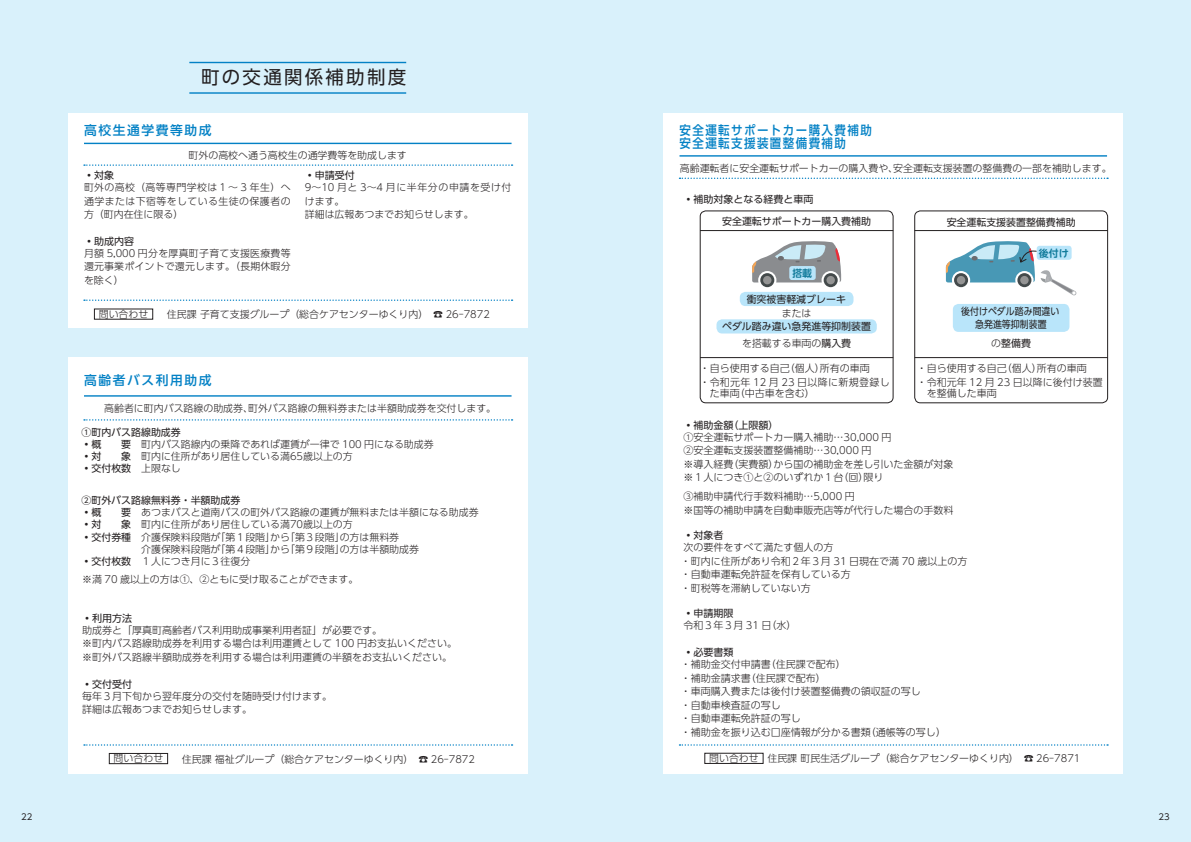
<style>
.page{position:relative;width:1191px;height:842px;background:#d9f1fb}
.page>*{position:absolute;margin:0;border:0;box-sizing:border-box;transform-origin:0 0}
.t1{font:18.4px "UD Shin Go Pr 6 N";letter-spacing:.125em;color:#231f20}
.t2{font:500 12.8px/13.5px "UD Shin Go Pr 6 N";letter-spacing:.125em;color:#0381c5;scale:.9 1}
.t3{font:500 12.8px "UD Shin Go Pr 6 N";letter-spacing:.125em;color:#0381c5}
.t4{font:300 10px/13.5px "UD Shin Go Pr 6 N";color:#231f20}
.t5{font:10px "UD Shin Go Pr 6 N";color:#231f20}
.t6{font:300 9.9px/13.5px "UD Shin Go Pr 6 N";color:#231f20;text-align:justify}
.t7{font:9.9px "UD Shin Go Pr 6 N";color:#231f20}
.t8{font:9.9px/13.5px "UD Shin Go Pr 6 N";color:#231f20;text-align:center;scale:.9 1}
.t9{font:700 9.9px "UD Shin M Go Pr 6 De";color:#117b9b}
.t10{font:8.5px "UD Shin Go Pr 6 N";color:#231f20}
.s1{font-weight:400;font-size:10px}
.s2{font-weight:400}
.s3{font-size:10px}
.s4{font-weight:300}
</style>
<div class="page">
<div style="left:68px;top:358px;width:459px;height:416px;background:#fff"></div>
<div style="left:663px;top:113px;width:459px;height:661px;background:#fff"></div>
<div style="left:109px;top:753px;width:59px;height:11px;border:1px solid #231f20"></div>
<div style="left:704px;top:753px;width:59px;height:10px;border:1px solid #231f20"></div>
<hr style="left:189px;top:92px;width:217px;height:2px;background:#0381c5">
<hr style="left:189px;top:62px;width:217px;height:1px;background:#0381c5">
<hr style="left:84px;top:395px;width:427px;height:2px;background:#0381c5">
<hr style="left:679px;top:155px;width:428px;height:2px;background:#0381c5">
<div style="left:68px;top:113px;width:459px;height:214px;background:#fff"></div>
<hr style="left:84px;top:143px;width:427px;height:1px;background:#0381c5">
<svg style="left:84px;top:164px;width:428px;height:2px"></svg>
<svg style="left:84px;top:299px;width:428px;height:2px"></svg>
<svg style="left:84px;top:744px;width:428px;height:2px"></svg>
<svg style="left:679px;top:744px;width:429px;height:2px"></svg>
<svg style="left:84px;top:419px;width:428px;height:2px"></svg>
<svg style="left:679px;top:178px;width:429px;height:1px"></svg>
<svg style="left:760px;top:273px;width:14px;height:14px"></svg>
<svg style="left:823px;top:273px;width:14px;height:14px"></svg>
<div style="left:763px;top:276px;width:8px;height:8px;background:#949494;border-radius:50%"></div>
<div style="left:826px;top:276px;width:9px;height:8px;background:#949494;border-radius:50%"></div>
<svg style="left:752px;top:241px;width:89px;height:41px"></svg>
<div style="left:789px;top:266px;width:26px;height:14px;background:#b9e5fa;border-radius:3px"></div>
<div style="left:740px;top:292px;width:113px;height:14px;background:#b9e5fa;border-radius:6px"></div>
<div style="left:716px;top:319px;width:160px;height:14px;background:#b9e5fa;border-radius:6px"></div>
<div style="left:700px;top:211px;width:193px;height:192px;border:1px solid #231f20;border-radius:6px"></div>
<hr style="left:700px;top:357px;width:193px;height:1px;background:#231f20">
<hr style="left:700px;top:230px;width:193px;height:1px;background:#231f20">
<div style="left:953px;top:304px;width:116px;height:28px;background:#b9e5fa;border-radius:6px"></div>
<svg style="left:946px;top:241px;width:131px;height:55px"></svg>
<div style="left:914px;top:211px;width:193px;height:192px;border:1px solid #231f20;border-radius:6px"></div>
<hr style="left:914px;top:357px;width:193px;height:1px;background:#231f20">
<hr style="left:914px;top:230px;width:193px;height:1px;background:#231f20">
<h1 class="t1" style="left:201px;top:63px;width:206px">町の交通関係補助制度</h1>
<p class="t3" style="left:84px;top:120px;width:129px">高校生通学費等助成</p>
<p class="t6" style="left:189px;top:148px;width:220px">町外の高校へ通う高校生の通学費等を助成します</p>
<p class="t5" style="left:84px;top:167px;width:31px">•対象</p>
<p class="t6" style="left:84px;top:180px;width:208px">町外の高校（高等専門学校は１～ 3 年生）へ通学または下宿等をしている生徒の保護者の方（町内在住に限る）</p>
<p class="t5" style="left:84px;top:233px;width:52px">•助成内容</p>
<p class="t6" style="left:84px;top:246px;width:208px">月額 5,000 円分を厚真町子育て支援医療費等還元事業ポイントで還元します。（長期休暇分を除く）</p>
<p class="t5" style="left:305px;top:167px;width:51px">•申請受付</p>
<p class="t6" style="left:305px;top:180px;width:208px;text-align:left">9～10 月と 3～4 月に半年分の申請を受け付けます。<br>詳細は広報あつまでお知らせします。</p>
<p class="t6" style="left:99px;top:307px;width:51px">問い合わせ</p>
<p class="t6" style="left:167px;top:307px;width:324px">住民課 子育て支援グループ（総合ケアセンターゆくり内）　☎ 26-7872</p>
<p class="t3" style="left:84px;top:370px;width:129px">高齢者バス利用助成</p>
<p class="t6" style="left:104px;top:401px;width:393px">高齢者に町内バス路線の助成券、町外バス路線の無料券または半額助成券を交付します。</p>
<p class="t7" style="left:82px;top:424px;width:101px">①町内バス路線助成券</p>
<p class="t6" style="left:82px;top:437px;width:354px"><span class="s1">•</span><span class="s2">概　　要</span>　町内バス路線内の乗降であれば運賃が一律で 100 円になる助成券</p>
<p class="t6" style="left:82px;top:449px;width:273px"><span class="s1">•</span><span class="s2">対　　象　</span>町内に住所があり居住している満65歳以上の方</p>
<p class="t7" style="left:82px;top:460px;width:101px"><span class="s3">•</span>交付枚数　<span class="s4">上限なし</span></p>
<p class="t7" style="left:82px;top:492px;width:160px">②町外バス路線無料券・半額助成券</p>
<p class="t6" style="left:82px;top:505px;width:398px"><span class="s1">•</span><span class="s2">概　　要　</span>あつまバスと道南バスの町外バス路線の運賃が無料または半額になる助成券</p>
<p class="t6" style="left:82px;top:518px;width:273px"><span class="s1">•</span><span class="s2">対　　象　</span>町内に住所があり居住している満70歳以上の方</p>
<p class="t6" style="left:141px;top:530px;width:279px;line-height:12px;text-indent:-60px"><span class="s1">•</span><span class="s2">交付券種　</span>介護保険料段階が「第１段階」から「第３段階」の方は無料券<br>介護保険料段階が「第４段階」から「第９段階」の方は半額助成券</p>
<p class="t6" style="left:82px;top:554px;width:170px"><span class="s1">•</span><span class="s2">交付枚数　</span>１人につき月に３往復分</p>
<p class="t6" style="left:82px;top:572px;width:278px">※満 70 歳以上の方は①、②ともに受け取ることができます。</p>
<p class="t5" style="left:82px;top:610px;width:51px">•利用方法</p>
<p class="t4" style="left:82px;top:623px;width:376px">助成券と「厚真町高齢者バス利用助成事業利用者証」が必要です。<br>※町内バス路線助成券を利用する場合は利用運賃として 100 円お支払いください。※町外バス路線半額助成券を利用する場合は利用運賃の半額をお支払いください。</p>
<p class="t5" style="left:82px;top:676px;width:51px">•交付受付</p>
<p class="t4" style="left:82px;top:689px;width:251px">毎年３月下旬から翌年度分の交付を随時受け付けます。詳細は広報あつまでお知らせします。</p>
<p class="t2" style="left:679px;top:123px;width:215px">安全運転サポートカー購入費補助安全運転支援装置整備費補助</p>
<p class="t6" style="left:680px;top:161px;width:433px">高齢運転者に安全運転サポートカーの購入費や、安全運転支援装置の整備費の一部を補助します。</p>
<p class="t5" style="left:683px;top:191px;width:131px">•補助対象となる経費と車両</p>
<p class="t7" style="left:722px;top:213px;width:150px">安全運転サポートカー購入費補助</p>
<p class="t9" style="left:792px;top:265px;width:21px">搭載</p>
<p class="t7" style="left:746px;top:291px;width:101px">衝突被害軽減ブレーキ</p>
<p class="t7" style="left:722px;top:318px;width:150px">ペダル踏み違い急発進等抑制装置</p>
<p class="t6" style="left:781px;top:306px;width:31px">または</p>
<p class="t6" style="left:742px;top:337px;width:111px">を搭載する車両の<span class="s2">購入費</span></p>
<p class="t4" style="left:699px;top:360px;width:191px;line-height:14.2px">・自ら使用する自己（個人）所有の車両<br>・令和元年 12 月 23 日以降に新規登録し</p>
<p class="t4" style="left:709px;top:386px;width:106px">た車両（中古車を含む）</p>
<p class="t7" style="left:946px;top:214px;width:130px">安全運転支援装置整備費補助</p>
<p class="t9" style="left:1038px;top:244px;width:31px">後付け</p>
<p class="t8" style="left:961px;top:304px;width:111px">後付けペダル踏み間違い急発進等抑制装置</p>
<p class="t7" style="left:991px;top:336px;width:41px"><span class="s4">の</span>整備費</p>
<p class="t4" style="left:916px;top:360px;width:187px;line-height:14.2px">・自ら使用する自己（個人）所有の車両<br>・令和元年 12 月 23 日以降に後付け装置</p>
<p class="t4" style="left:926px;top:386px;width:71px">を整備した車両</p>
<p class="t5" style="left:683px;top:417px;width:96px">•補助金額（上限額）</p>
<p class="t4" style="left:683px;top:430px;width:271px">①安全運転サポートカー購入補助…30,000 円<br>②安全運転支援装置整備補助…30,000 円<br>※導入経費（実費額）から国の補助金を差し引いた金額が対象※１人につき①と②のいずれか１台（回）限り</p>
<p class="t4" style="left:683px;top:489px;width:271px">③補助申請代行手数料補助…5,000 円<br>※国等の補助申請を自動車販売店等が代行した場合の手数料</p>
<p class="t5" style="left:683px;top:527px;width:41px">•対象者</p>
<p class="t4" style="left:681px;top:540px;width:288px">次の要件をすべて満たす個人の方<br>・町内に住所があり令和２年３月 31 日現在で満 70 歳以上の方・自動車運転免許証を保有している方<br>・町税等を滞納していない方</p>
<p class="t5" style="left:683px;top:605px;width:51px">•申請期限</p>
<p class="t4" style="left:683px;top:618px;width:115px">令和３年３月 31 日（水）</p>
<p class="t5" style="left:683px;top:644px;width:51px">•必要書類</p>
<p class="t4" style="left:681px;top:657px;width:266px">・補助金交付申請書（住民課で配布）<br>・補助金請求書（住民課で配布）<br>・車両購入費または後付け装置整備費の領収証の写し<br>・自動車検査証の写し<br>・自動車運転免許証の写し<br>・補助金を振り込む口座情報が分かる書類（通帳等の写し）</p>
<p class="t6" style="left:114px;top:751px;width:51px">問い合わせ</p>
<p class="t6" style="left:182px;top:752px;width:295px">住民課 福祉グループ（総合ケアセンターゆくり内）　☎ 26-7872</p>
<p class="t6" style="left:709px;top:751px;width:373px">問い合わせ 住民課 町民生活グループ（総合ケアセンターゆくり内）　☎ 26-7871</p>
<p class="t10" style="left:21px;top:810px;width:13px">22</p>
<p class="t10" style="left:1158px;top:810px;width:13px">23</p>
</div>
